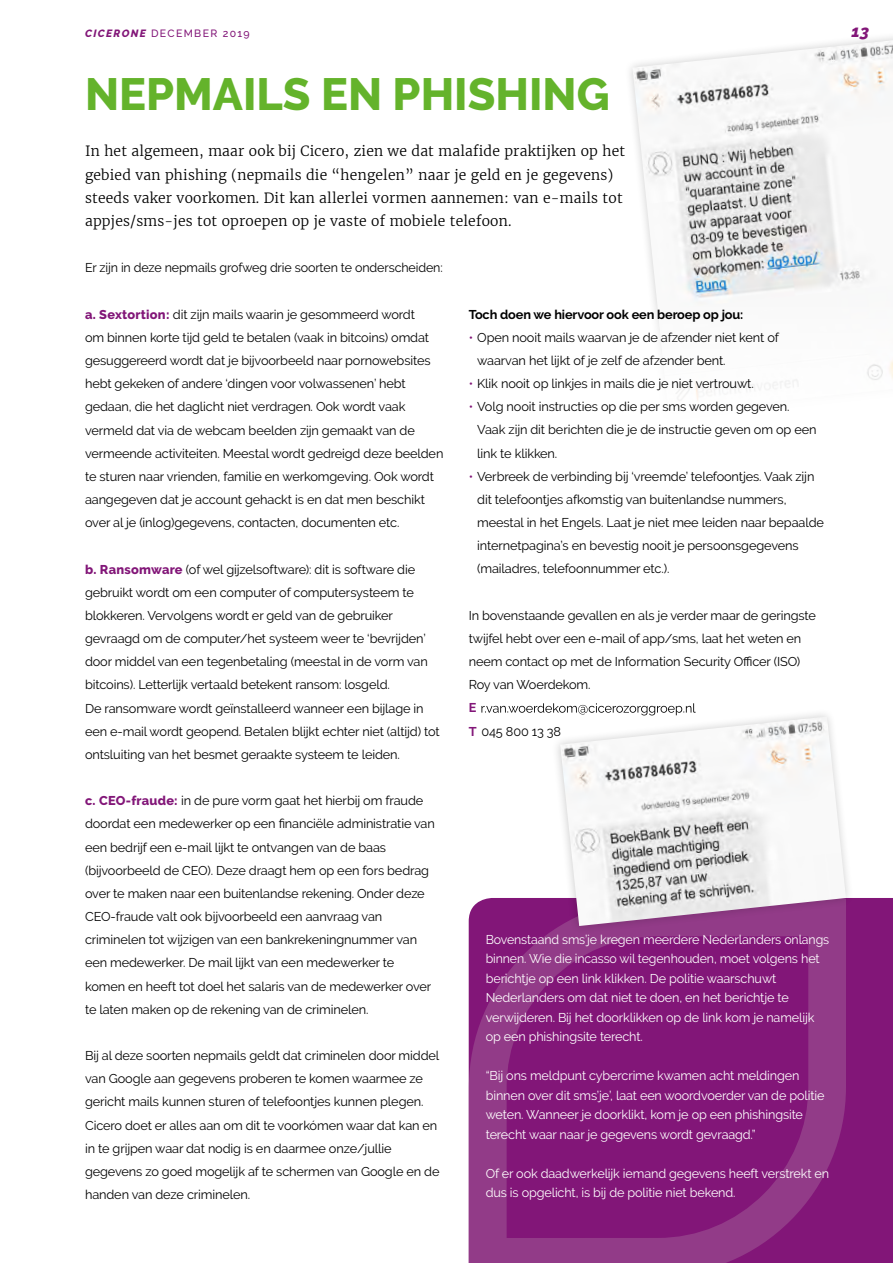
<style>
.page{position:relative;width:893px;height:1263px;background:#fff}
.page>*{position:absolute;margin:0;border:0;box-sizing:border-box;transform-origin:0 0}
.t1{font:800 45px "Raleway";color:#64b32b}
.t2{font:italic 800 16.5px "Raleway";color:#821678}
.t3{font:300 13.95px/23.1px "Merriweather";letter-spacing:.015em;color:#000}
.t4{font:12.75px/23.1px "Raleway";letter-spacing:-.01em;color:#000}
.t5{font:12.75px/19.5px "Raleway";letter-spacing:-.01em;color:#fff}
.t6{font:700 12.75px "Raleway";letter-spacing:-.01em;color:#000}
.t7{font:500 10.5px "Raleway";letter-spacing:.13em;color:#821678}
.s1{font-weight:800;font-style:italic}
.s2{font-weight:800;color:#821678}
.s3{color:#821678}
.s4{font-weight:700;color:#821678}
</style>
<div class="page">
<div style="left:846px;top:898px;width:47px;height:365px;background:#821678"></div>
<img style="left:632px;top:40px;width:261px;height:256px">
<img style="left:658px;top:285px;width:235px;height:11px">
<svg style="left:469px;top:898px;width:377px;height:365px;background:#861f7c"></svg>
<div style="left:552px;top:708px;width:303px;height:227px;background:#000;opacity:.2"></div>
<img style="left:560px;top:716px;width:286px;height:210px">
<svg style="left:481px;top:703px;width:215px;height:12px"></svg>
<p class="t7" style="left:85px;top:27px;width:166px"><span class="s1">CICERONE</span> DECEMBER 2019</p>
<p class="t2" style="left:851px;top:21px;width:19px">13</p>
<h1 class="t1" style="left:85px;top:69px;width:526px">Nepmails en phishing</h1>
<p class="t3" style="left:85px;top:140px;width:542px">In het algemeen, maar ook bij Cicero, zien we dat malafide praktijken op het gebied van phishing (nepmails die “hengelen” naar je geld en je gegevens) steeds vaker voorkomen. Dit kan allerlei vormen aannemen: van e- mails tot appjes/sms-jes tot oproepen op je vaste of mobiele telefoon.</p>
<p class="t4" style="left:85px;top:256px;width:359px">Er zijn in deze nepmails grofweg drie soorten te onderscheiden:</p>
<p class="t4" style="left:85px;top:303px;width:360px"><span class="s2">a. Sextortion:</span> dit zijn mails waarin je gesommeerd wordt<br>om binnen korte tijd geld te betalen (vaak in bitcoins) omdat gesuggereerd wordt dat je bijvoorbeeld naar pornowebsites hebt gekeken of andere ‘dingen voor volwassenen’ hebt gedaan, die het daglicht niet verdragen. Ook wordt vaak vermeld dat via de webcam beelden zijn gemaakt van de vermeende activiteiten. Meestal wordt gedreigd deze beelden te sturen naar vrienden, familie en werkomgeving. Ook wordt aangegeven dat je account gehackt is en dat men beschikt over al je (inlog)gegevens, contacten, documenten etc.</p>
<p class="t4" style="left:85px;top:557px;width:356px"><span class="s2">b. Ransomware</span> (of wel gijzelsoftware): dit is software die gebruikt wordt om een computer of computersysteem te blokkeren. Vervolgens wordt er geld van de gebruiker gevraagd om de computer/het systeem weer te ‘bevrijden’ door middel van een tegenbetaling (meestal in de vorm van bitcoins). Letterlijk vertaald betekent ransom: losgeld.<br>De ransomware wordt geïnstalleerd wanneer een bijlage in een e-mail wordt geopend. Betalen blijkt echter niet (altijd) tot ontsluiting van het besmet geraakte systeem te leiden.</p>
<p class="t4" style="left:85px;top:789px;width:351px"><span class="s2">c. CEO-fraude:</span> in de pure vorm gaat het hierbij om fraude doordat een medewerker op een financiële administratie van een bedrijf een e-mail lijkt te ontvangen van de baas (bijvoorbeeld de CEO). Deze draagt hem op een fors bedrag over te maken naar een buitenlandse rekening. Onder deze CEO-fraude valt ook bijvoorbeeld een aanvraag van criminelen tot wijzigen van een bankrekeningnummer van een medewerker. De mail lijkt van een medewerker te komen en heeft tot doel het salaris van de medewerker over te laten maken op de rekening van de criminelen.</p>
<p class="t4" style="left:85px;top:1044px;width:356px">Bij al deze soorten nepmails geldt dat criminelen door middel van Google aan gegevens proberen te komen waarmee ze gericht mails kunnen sturen of telefoontjes kunnen plegen.<br>Cicero doet er alles aan om dit te voorkómen waar dat kan en in te grijpen waar dat nodig is en daarmee onze/jullie gegevens zo goed mogelijk af te schermen van Google en de handen van deze criminelen.</p>
<p class="t6" style="left:469px;top:307px;width:276px">Toch doen we hiervoor ook een beroep op jou:</p>
<p class="t4" style="left:477px;top:326px;width:303px;text-indent:-9px"><span class="s3">•</span> Open nooit mails waarvan je de afzender niet kent of waarvan het lijkt of je zelf de afzender bent.</p>
<p class="t4" style="left:469px;top:372px;width:287px"><span class="s3">•</span> Klik nooit op linkjes in mails die je niet vertrouwt.</p>
<p class="t4" style="left:477px;top:395px;width:341px;text-indent:-9px"><span class="s3">•</span> Volg nooit instructies op die per sms worden gegeven.<br>Vaak zijn dit berichten die je de instructie geven om op een link te klikken.</p>
<p class="t4" style="left:477px;top:465px;width:348px;text-indent:-9px"><span class="s3">•</span> Verbreek de verbinding bij ‘vreemde’ telefoontjes. Vaak zijn dit telefoontjes afkomstig van buitenlandse nummers, meestal in het Engels. Laat je niet mee leiden naar bepaalde internetpagina’s en bevestig nooit je persoonsgegevens (mailadres, telefoonnummer etc.).</p>
<p class="t4" style="left:469px;top:604px;width:349px">In bovenstaande gevallen en als je verder maar de geringste twijfel hebt over een e-mail of app/sms, laat het weten en neem contact op met de Information Security Officer (ISO)<br>Roy van Woerdekom.</p>
<p class="t4" style="left:469px;top:696px;width:94px"><span class="s4">E<br>T</span> 045 800 13 38</p>
<p class="t5" style="left:486px;top:929px;width:345px">Bovenstaand sms’je kregen meerdere Nederlanders onlangs binnen. Wie die incasso wil tegenhouden, moet volgens het berichtje op een link klikken. De politie waarschuwt Nederlanders om dat niet te doen, en het berichtje te verwijderen. Bij het doorklikken op de link kom je namelijk op een phishingsite terecht.</p>
<p class="t5" style="left:486px;top:1066px;width:340px">“Bij ons meldpunt cybercrime kwamen acht meldingen binnen over dit sms’je’, laat een woordvoerder van de politie weten. Wanneer je doorklikt, kom je op een -phishingsite terecht waar naar je gegevens wordt gevraagd.”</p>
<p class="t5" style="left:486px;top:1163px;width:345px">Of er ook daadwerkelijk iemand gegevens heeft verstrekt en dus is opgelicht, is bij de politie niet bekend.</p>
</div>
